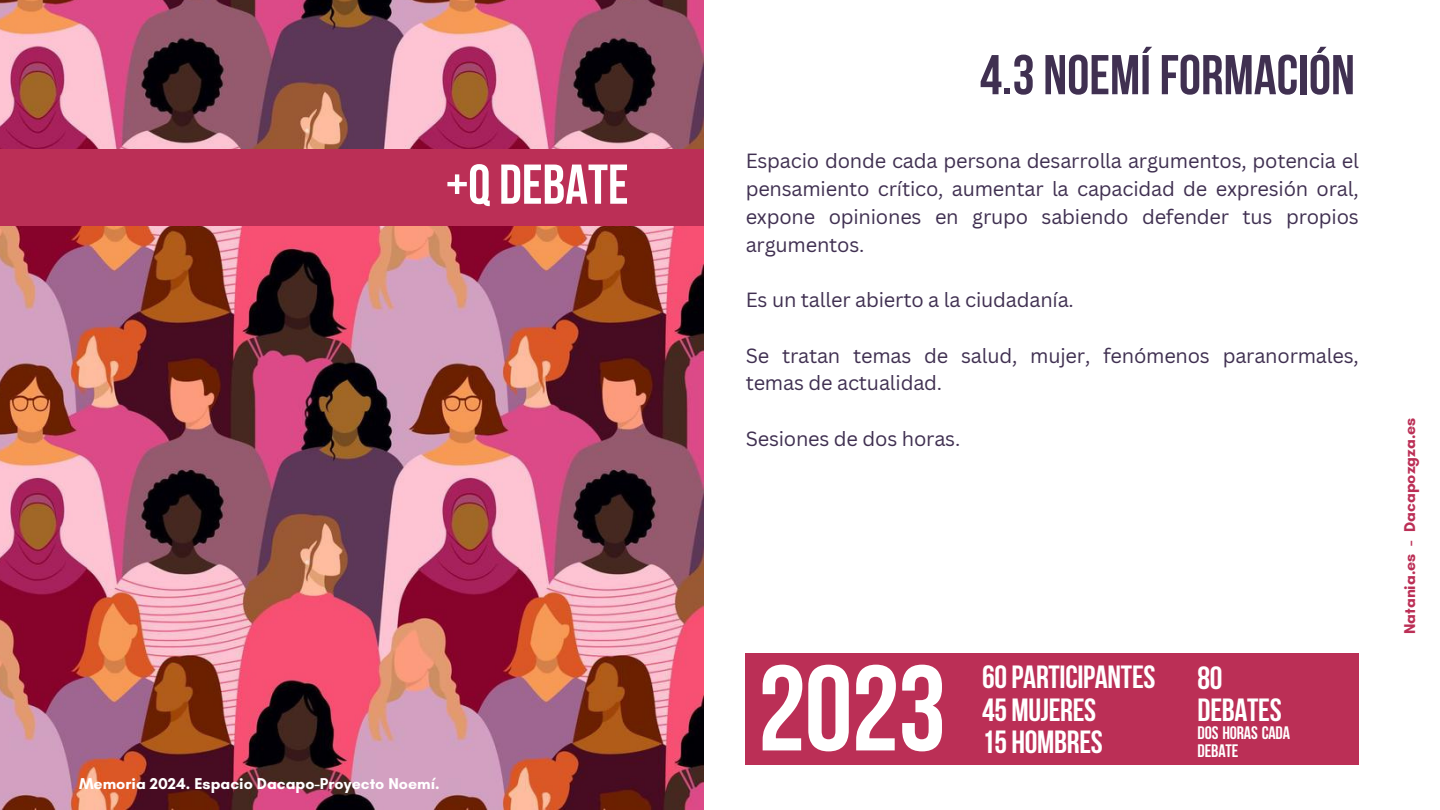
<style>
.page{position:relative;width:1440px;height:810px;background:#fff}
.page>*{position:absolute;margin:0;border:0;box-sizing:border-box;transform-origin:0 0}
.t1{font:700 121.2px "Bebas Neue";color:#fff}
.t2{font:700 56px "Bebas Neue";color:#403051}
.t3{font:700 56px "Bebas Neue";color:#fff}
.t4{font:700 32px/32.2px "Bebas Neue";letter-spacing:-.01em;color:#fff}
.t5{font:20px/27.8px "Canva Sans";letter-spacing:-.01em;color:#403051;text-align:justify}
.t6{font:700 18px/18px "Bebas Neue";letter-spacing:-.01em;color:#fff}
.t7{font:700 16px "Glacial Indifference";color:#fff}
.t8{font:700 16px "Glacial Indifference";color:#bb2f56}
</style>
<div class="page">
<div style="left:746px;top:654px;width:613px;height:111px;background:#bb2f56"></div>
<img style="left:0;top:0;width:703px;height:810px">
<div style="left:0;top:149px;width:704px;height:77px;background:#bb2f56"></div>
<p class="t2" style="left:980px;top:52px;width:377px">4.3 NOEMÍ FORMACIÓN</p>
<h2 class="t3" style="left:446px;top:162px;width:184px">+Q DEBATE</h2>
<p class="t5" style="left:746px;top:147px;width:615px">Espacio donde cada persona desarrolla argumentos, potencia el pensamiento crítico, aumentar la capacidad de expresión oral, expone opiniones en grupo sabiendo defender tus propios argumentos.</p>
<h2 class="t5" style="left:746px;top:286px;width:330px">Es un taller abierto a la ciudadanía.</h2>
<h5 class="t5" style="left:746px;top:341px;width:615px">Se tratan temas de salud, mujer, fenómenos paranormales, temas de actualidad.</h5>
<h5 class="t5" style="left:746px;top:424px;width:216px">Sesiones de dos horas.</h5>
<h5 class="t7" style="left:79px;top:774px;width:362px">Memoria 2024. Espacio Dacapo-Proyecto Noemí.</h5>
<h3 class="t1" style="left:758px;top:660px;width:190px">2023</h3>
<h1 class="t4" style="left:982px;top:664px;width:175px">60 PARTICIPANTES<br>45 MUJERES</h1>
<h1 class="t4" style="left:982px;top:729px;width:122px">15 HOMBRES</h1>
<h3 class="t4" style="left:1198px;top:664px;width:86px">80<br>DEBATES</h3>
<h4 class="t6" style="left:1198px;top:726px;width:94px">DOS HORAS CADA<br>DEBATE</h4>
<h5 class="t8" style="left:1400px;top:634px;width:218px;rotate:-90deg">Natania.es - Dacapozgza.es</h5>
</div>
